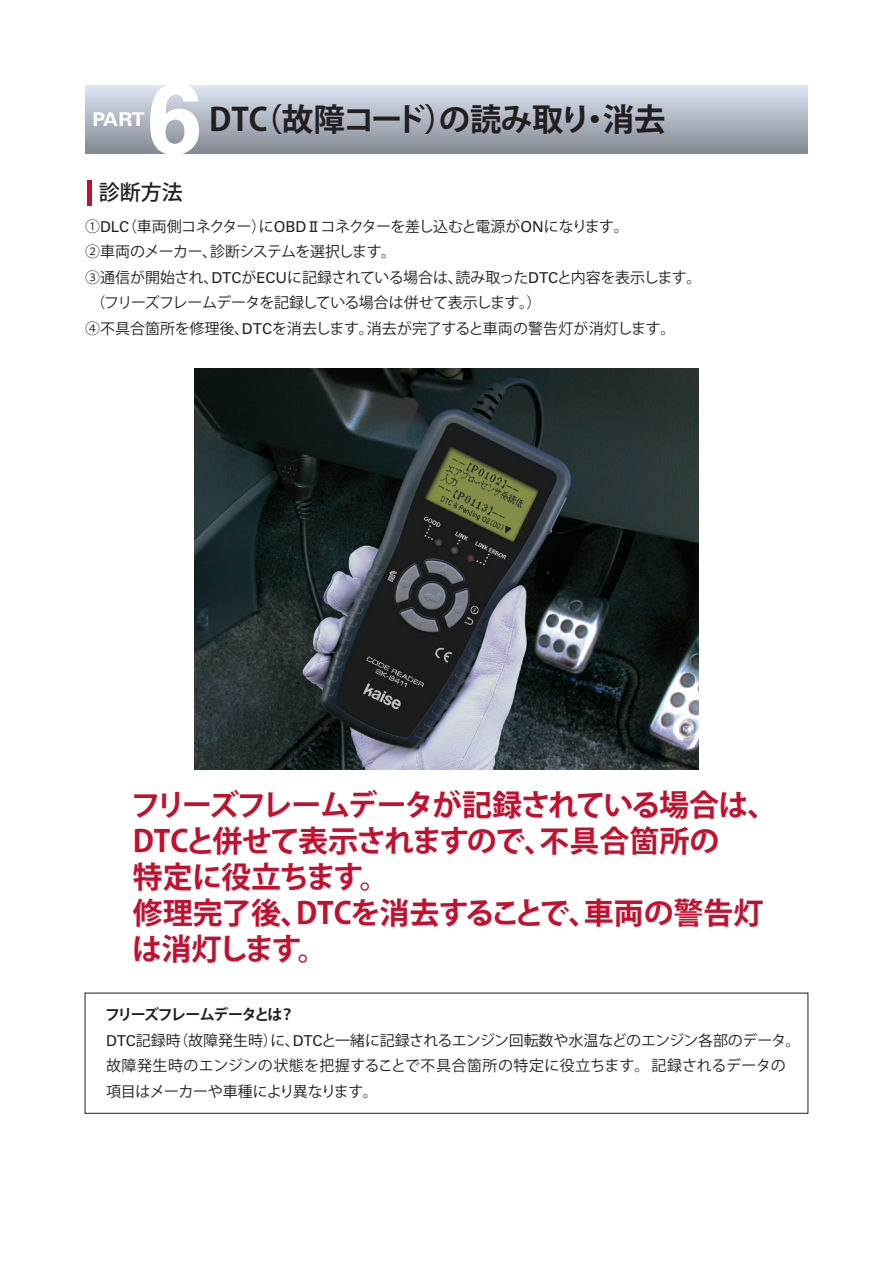
<style>
.page{position:relative;width:893px;height:1263px;background:#fff}
.page>*{position:absolute;margin:0;border:0;box-sizing:border-box;transform-origin:0 0}
.t1{font:700 99.15px "Univers";color:#fff}
.t2{font:700 31.5px "Koz Go Pr 6 N";letter-spacing:-.01em;color:#231f20}
.t3{font:700 30px/36px "Koz Go Pro";letter-spacing:-.04em;color:#c3102f}
.t4{font:500 21px "Koz Go Pro";color:#231f20}
.t5{font:700 18.9px "Univers";color:#fff;scale:1.11 1}
.t6{font:15px/25.5px "Koz Go Pro";letter-spacing:-.02em;color:#231f20}
.t7{font:15px "Koz Go Pro";letter-spacing:-.04em;color:#231f20}
.t8{font:15px "Koz Go Pro";color:#231f20}
.t9{font:15px "Koz Go Pro";letter-spacing:-.045em;color:#231f20}
.s1{font-family:"Univers"}
.s2{font-family:"MS Gothic"}
.s3{font-weight:700}
</style>
<div class="page">
<hr style="left:87px;top:180px;width:4px;height:26px;background:#c3102f">
<div style="left:85px;top:85px;width:723px;height:68px;background:linear-gradient(to bottom,#dee6f3,#858b95)"></div>
<img style="left:195px;top:368px;width:503px;height:401px">
<h1 class="t1" style="left:146px;top:61px;width:57px">6</h1>
<p class="t5" style="left:92px;top:108px;width:49px">PART</p>
<h3 class="t4" style="left:99px;top:179px;width:85px">診断方法</h3>
<h2 class="t2" style="left:209px;top:102px;width:458px">DTC（故障コード）の読み取り・消去</h2>
<p class="t9" style="left:85px;top:216px;width:545px">①<span class="s1">DLC</span>（車両側コネクター）に<span class="s1">OBD</span><span class="s2">Ⅱ</span>コネクターを差し込むと電源が<span class="s1">ON</span>になります。</p>
<p class="t7" style="left:85px;top:242px;width:313px">②車両のメーカー、診断システムを選択します。</p>
<p class="t6" style="left:85px;top:265px;width:618px">③通信が開始され、<span class="s1">DTC</span>が<span class="s1">ECU</span>に記録されている場合は、読み取った<span class="s1">DTC</span>と内容を表示します。</p>
<p class="t7" style="left:90px;top:293px;width:453px">（フリーズフレームデータを記録している場合は併せて表示します。）</p>
<p class="t8" style="left:85px;top:318px;width:592px">④不具合箇所を修理後、<span class="s1">DTC</span>を消去します。消去が完了すると車両の警告灯が消灯します。</p>
<h3 class="t3" style="left:131px;top:789px;width:648px">フリーズフレームデータが記録されている場合は、<br>DTCと併せて表示されますので、不具合箇所の<br>特定に役立ちます。<br>修理完了後、DTCを消去することで、車両の警告灯は消灯します。</h3>
<p class="t6" style="left:105px;top:1002px;width:697px"><span class="s3">フリーズフレームデータとは？<br></span><span class="s1">DTC</span>記録時（故障発生時）に、<span class="s1">DTC</span>と一緒に記録されるエンジン回転数や水温などのエンジン各部のデータ。故障発生時のエンジンの状態を把握することで不具合箇所の特定に役立ちます。記録されるデータの項目はメーカーや車種により異なります。</p>
</div>
